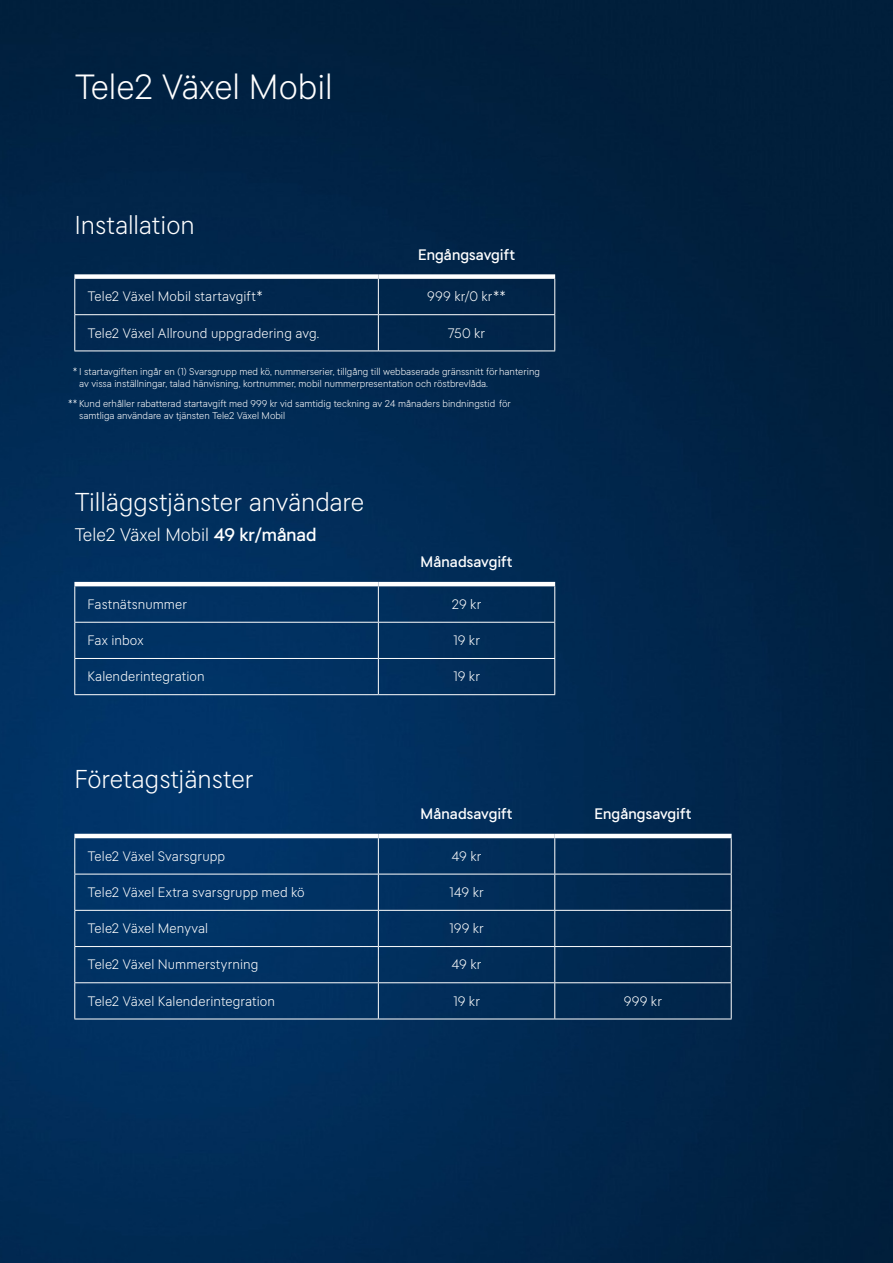
<style>
.page{position:relative;width:893px;height:1263px;background:#fff}
.page>*{position:absolute;margin:0;border:0;box-sizing:border-box;transform-origin:0 0}
.t1{font:300 34.5px "Tele 2 Sans Print";color:#fff}
.t2{font:300 25.5px "Tele 2 Sans Print";color:#fff}
.t3{font:300 18px "Tele 2 Sans Print";color:#fff}
.Tabell_Pris{font:500 15px "Tele 2 Sans Print";letter-spacing:.01em;color:#fff}
.Tabell_Pris-2{font:300 13.5px "Tele 2 Sans Print";letter-spacing:.005em;color:#fff}
.t4{font:300 9.75px "Tele 2 Sans Print";color:#fff}
.s1{font-weight:500}
</style>
<div class="page">
<img style="left:0;top:0;width:893px;height:1263px">
<hr style="left:74px;top:279px;width:1px;height:35px;background:#fff">
<hr style="left:378px;top:279px;width:1px;height:35px;background:#fff">
<hr style="left:554px;top:279px;width:1px;height:35px;background:#fff">
<hr style="left:74px;top:314px;width:304px;height:1px;background:#fff">
<hr style="left:74px;top:315px;width:1px;height:36px;background:#fff">
<hr style="left:378px;top:314px;width:177px;height:1px;background:#fff">
<hr style="left:378px;top:315px;width:1px;height:36px;background:#fff">
<hr style="left:554px;top:315px;width:1px;height:36px;background:#fff">
<hr style="left:74px;top:351px;width:304px;height:1px;background:#fff">
<hr style="left:378px;top:351px;width:177px;height:1px;background:#fff">
<div style="left:74px;top:274px;width:304px;height:5px;background:#fff"></div>
<div style="left:378px;top:274px;width:177px;height:5px;background:#fff"></div>
<hr style="left:74px;top:838px;width:1px;height:36px;background:#fff">
<hr style="left:378px;top:838px;width:1px;height:36px;background:#fff">
<hr style="left:554px;top:838px;width:1px;height:36px;background:#fff">
<hr style="left:731px;top:838px;width:1px;height:36px;background:#fff">
<hr style="left:74px;top:874px;width:304px;height:1px;background:#fff">
<hr style="left:74px;top:874px;width:1px;height:36px;background:#fff">
<hr style="left:378px;top:874px;width:177px;height:1px;background:#fff">
<hr style="left:378px;top:874px;width:1px;height:36px;background:#fff">
<hr style="left:555px;top:874px;width:177px;height:1px;background:#fff">
<hr style="left:554px;top:874px;width:1px;height:36px;background:#fff">
<hr style="left:731px;top:874px;width:1px;height:36px;background:#fff">
<hr style="left:74px;top:910px;width:304px;height:1px;background:#fff">
<hr style="left:74px;top:911px;width:1px;height:35px;background:#fff">
<hr style="left:378px;top:910px;width:177px;height:1px;background:#fff">
<hr style="left:378px;top:911px;width:1px;height:35px;background:#fff">
<hr style="left:555px;top:910px;width:177px;height:1px;background:#fff">
<hr style="left:554px;top:911px;width:1px;height:35px;background:#fff">
<hr style="left:731px;top:911px;width:1px;height:35px;background:#fff">
<hr style="left:74px;top:946px;width:304px;height:1px;background:#fff">
<hr style="left:74px;top:947px;width:1px;height:35px;background:#fff">
<hr style="left:378px;top:946px;width:177px;height:1px;background:#fff">
<hr style="left:378px;top:947px;width:1px;height:35px;background:#fff">
<hr style="left:555px;top:946px;width:177px;height:1px;background:#fff">
<hr style="left:554px;top:947px;width:1px;height:35px;background:#fff">
<hr style="left:731px;top:947px;width:1px;height:35px;background:#fff">
<hr style="left:74px;top:982px;width:304px;height:1px;background:#fff">
<hr style="left:74px;top:983px;width:1px;height:35px;background:#fff">
<hr style="left:378px;top:982px;width:177px;height:1px;background:#fff">
<hr style="left:378px;top:983px;width:1px;height:35px;background:#fff">
<hr style="left:555px;top:982px;width:177px;height:1px;background:#fff">
<hr style="left:554px;top:983px;width:1px;height:35px;background:#fff">
<hr style="left:731px;top:983px;width:1px;height:35px;background:#fff">
<hr style="left:74px;top:1018px;width:304px;height:1px;background:#fff">
<hr style="left:378px;top:1018px;width:177px;height:1px;background:#fff">
<hr style="left:555px;top:1018px;width:177px;height:1px;background:#fff">
<hr style="left:74px;top:834px;width:304px;height:4px;background:#fff">
<hr style="left:378px;top:834px;width:177px;height:4px;background:#fff">
<hr style="left:555px;top:834px;width:177px;height:4px;background:#fff">
<hr style="left:74px;top:586px;width:1px;height:36px;background:#fff">
<hr style="left:378px;top:586px;width:1px;height:36px;background:#fff">
<hr style="left:554px;top:586px;width:1px;height:36px;background:#fff">
<hr style="left:74px;top:622px;width:304px;height:1px;background:#fff">
<hr style="left:74px;top:623px;width:1px;height:35px;background:#fff">
<hr style="left:378px;top:622px;width:177px;height:1px;background:#fff">
<hr style="left:378px;top:623px;width:1px;height:35px;background:#fff">
<hr style="left:554px;top:623px;width:1px;height:35px;background:#fff">
<hr style="left:74px;top:658px;width:304px;height:1px;background:#fff">
<hr style="left:74px;top:659px;width:1px;height:35px;background:#fff">
<hr style="left:378px;top:658px;width:177px;height:1px;background:#fff">
<hr style="left:378px;top:659px;width:1px;height:35px;background:#fff">
<hr style="left:554px;top:659px;width:1px;height:35px;background:#fff">
<hr style="left:74px;top:694px;width:304px;height:1px;background:#fff">
<hr style="left:378px;top:694px;width:177px;height:1px;background:#fff">
<hr style="left:74px;top:582px;width:304px;height:4px;background:#fff">
<hr style="left:378px;top:582px;width:177px;height:4px;background:#fff">
<p class="t1" style="left:74px;top:66px;width:260px">Tele2 Växel Mobil</p>
<p class="t2" style="left:74px;top:210px;width:122px">Installation</p>
<p class="Tabell_Pris" style="left:418px;top:246px;width:98px">Engångsavgift</p>
<p class="Tabell_Pris-2" style="left:88px;top:289px;width:177px">Tele2 Växel Mobil startavgift*</p>
<p class="Tabell_Pris-2" style="left:427px;top:289px;width:80px">999 kr/0 kr**</p>
<p class="Tabell_Pris-2" style="left:88px;top:325px;width:233px">Tele2 Växel Allround uppgradering avg.</p>
<p class="Tabell_Pris-2" style="left:448px;top:325px;width:39px">750 kr</p>
<p class="t4" style="left:73px;top:366px;width:469px">* I startavgiften ingår en (1) Svarsgrupp med kö, nummerserier, tillgång till webbaserade gränssnitt förhantering</p>
<p class="t4" style="left:79px;top:377px;width:410px">av vissa inställningar, talad hänvisning, kortnummer, mobil nummerpresentation och röstbrevlåda.</p>
<p class="t4" style="left:68px;top:398px;width:444px">** Kund erhåller rabatterad startavgift med 999 kr vid samtidig teckning av 24 månaders bindningstid för</p>
<p class="t4" style="left:79px;top:409px;width:208px">samtliga användare av tjänsten Tele2 Växel Mobil</p>
<p class="t2" style="left:74px;top:487px;width:291px">Tilläggstjänster användare</p>
<p class="t3" style="left:74px;top:524px;width:244px">Tele2 Växel Mobil <span class="s1">49 kr/månad</span></p>
<p class="Tabell_Pris" style="left:421px;top:553px;width:93px">Månadsavgift</p>
<p class="Tabell_Pris-2" style="left:88px;top:596px;width:101px">Fastnätsnummer</p>
<p class="Tabell_Pris-2" style="left:452px;top:596px;width:31px">29 kr</p>
<p class="Tabell_Pris-2" style="left:88px;top:632px;width:57px">Fax inbox</p>
<p class="Tabell_Pris-2" style="left:453px;top:632px;width:28px">19 kr</p>
<p class="Tabell_Pris-2" style="left:88px;top:668px;width:119px">Kalenderintegration</p>
<p class="Tabell_Pris-2" style="left:453px;top:668px;width:28px">19 kr</p>
<p class="t2" style="left:74px;top:763px;width:181px">Företagstjänster</p>
<p class="Tabell_Pris" style="left:421px;top:805px;width:93px">Månadsavgift</p>
<p class="Tabell_Pris" style="left:595px;top:805px;width:98px">Engångsavgift</p>
<p class="Tabell_Pris-2" style="left:88px;top:848px;width:139px">Tele2 Växel Svarsgrupp</p>
<p class="Tabell_Pris-2" style="left:451px;top:848px;width:32px">49 kr</p>
<p class="Tabell_Pris-2" style="left:88px;top:884px;width:219px">Tele2 Växel Extra svarsgrupp med kö</p>
<p class="Tabell_Pris-2" style="left:449px;top:884px;width:36px">149 kr</p>
<p class="Tabell_Pris-2" style="left:88px;top:920px;width:122px">Tele2 Växel Menyval</p>
<p class="Tabell_Pris-2" style="left:449px;top:920px;width:36px">199 kr</p>
<p class="Tabell_Pris-2" style="left:88px;top:957px;width:172px">Tele2 Växel Nummerstyrning</p>
<p class="Tabell_Pris-2" style="left:451px;top:957px;width:32px">49 kr</p>
<p class="Tabell_Pris-2" style="left:88px;top:993px;width:189px">Tele2 Växel Kalenderintegration</p>
<p class="Tabell_Pris-2" style="left:453px;top:993px;width:28px">19 kr</p>
<p class="Tabell_Pris-2" style="left:624px;top:993px;width:40px">999 kr</p>
</div>
